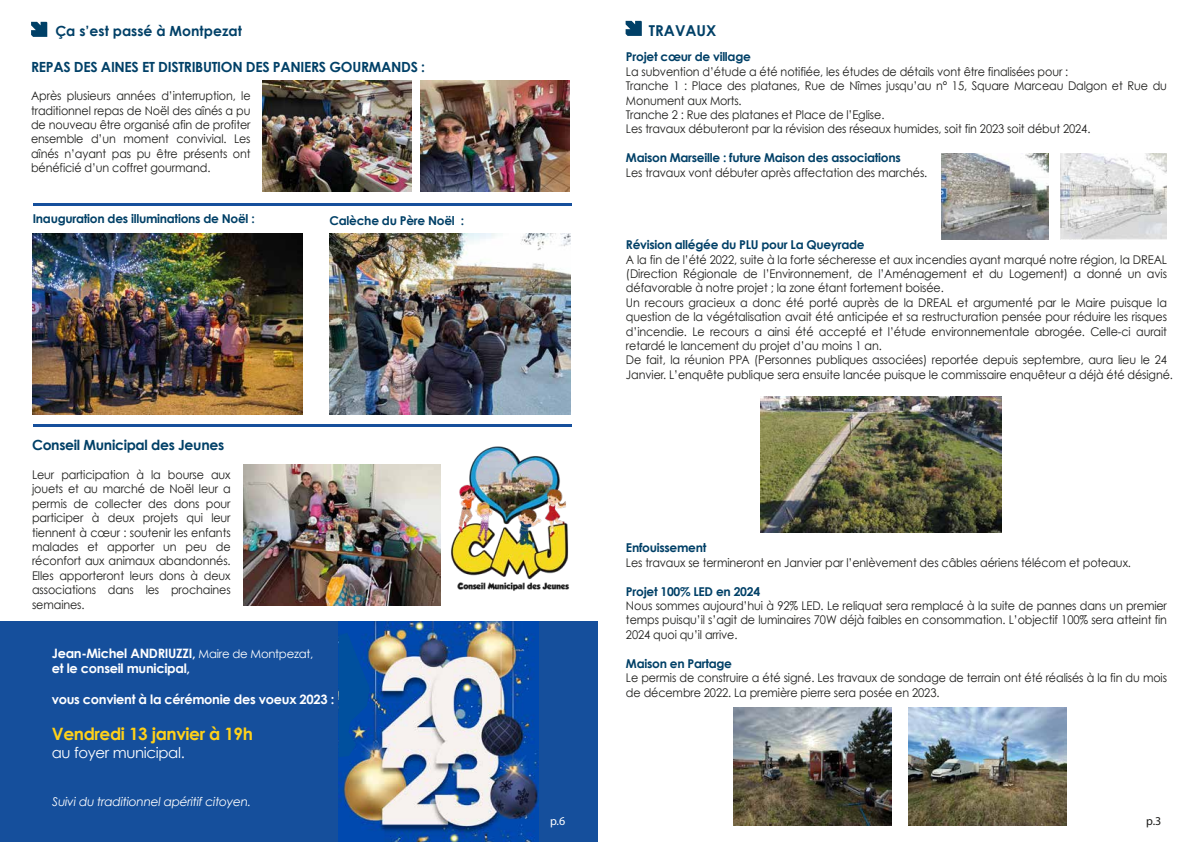
<style>
.page{position:relative;width:1191px;height:842px;background:#fff}
.page>*{position:absolute;margin:0;border:0;box-sizing:border-box;transform-origin:0 0}
.t1{font:700 17px "Century Gothic";letter-spacing:-.025em;color:#ffd119}
.t2{font:700 15px "Century Gothic";color:#004067}
.t3{font:14.9px "Century Gothic";letter-spacing:-.025em;color:#fff}
.t4{font:700 14px "Century Gothic";letter-spacing:-.025em;color:#004067}
.t5{font:700 14px "Century Gothic";color:#004067}
.t6{font:700 13px/15.5px "Century Gothic";letter-spacing:-.025em;color:#fff}
.t7{font:700 12.2px "Century Gothic";letter-spacing:-.025em;color:#004067}
.t8{font:italic 12.2px "Century Gothic";letter-spacing:-.025em;color:#fff}
.t9{font:12px/14.4px "Century Gothic";letter-spacing:-.01em;color:#1d1d1b;scale:.93 1}
.t10{font:12px "Myriad Pro";color:#fff}
.t11{font:12px "Myriad Pro";color:#1d1d1b}
.s1{font-weight:400;font-size:11.7px}
</style>
<div class="page">
<div style="left:0;top:621px;width:597px;height:221px;background:#154f9c"></div>
<hr style="left:33px;top:203px;width:538px;height:3px;background:#154f9c">
<hr style="left:33px;top:424px;width:538px;height:3px;background:#154f9c">
<svg style="left:31px;top:22px;width:16px;height:15px"></svg>
<svg style="left:625px;top:21px;width:17px;height:15px"></svg>
<img style="left:941px;top:153px;width:107px;height:86px">
<img style="left:1060px;top:153px;width:106px;height:86px">
<img style="left:761px;top:397px;width:240px;height:135px">
<img style="left:420px;top:80px;width:149px;height:112px">
<img style="left:243px;top:465px;width:197px;height:140px">
<img style="left:263px;top:80px;width:148px;height:112px">
<img style="left:330px;top:234px;width:240px;height:180px">
<img style="left:32px;top:234px;width:270px;height:180px">
<img style="left:908px;top:707px;width:158px;height:118px">
<img style="left:734px;top:707px;width:157px;height:118px">
<img style="left:451px;top:446px;width:119px;height:145px">
<img style="left:338px;top:622px;width:200px;height:220px">
<svg style="left:338px;top:633px;width:31px;height:124px;background:#044fa2"></svg>
<p class="t5" style="left:55px;top:20px;width:188px">Ça s’est passé à Montpezat</p>
<p class="t4" style="left:31px;top:56px;width:395px">REPAS DES AINES ET DISTRIBUTION DES PANIERS GOURMANDS :</p>
<p class="t9" style="left:31px;top:88px;width:237px;text-align:justify">Après plusieurs années d’interruption, le traditionnel repas de Noël des aînés a pu de nouveau être organisé afin de profiter ensemble d’un moment convivial. Les aînés n’ayant pas pu être présents ont bénéficié d’un coffret gourmand.</p>
<p class="t7" style="left:33px;top:210px;width:223px">Inauguration des illuminations de Noël :</p>
<p class="t7" style="left:330px;top:211px;width:136px">Calèche du Père Noël :</p>
<p class="t4" style="left:32px;top:434px;width:194px">Conseil Municipal des Jeunes</p>
<p class="t9" style="left:32px;top:467px;width:215px;text-align:justify">Leur participation à la bourse aux jouets et au marché de Noël leur a permis de collecter des dons pour participer à deux projets qui leur tiennent à cœur : soutenir les enfants malades et apporter un peu de réconfort aux animaux abandonnés.<br>Elles apporteront leurs dons à deux associations dans les prochaines semaines.</p>
<p class="t6" style="left:52px;top:645px;width:263px">Jean-Michel ANDRIUZZI, <span class="s1">Maire de Montpezat, </span>et le conseil municipal,</p>
<p class="t6" style="left:52px;top:691px;width:284px">vous convient à la cérémonie des voeux 2023 :</p>
<h1 class="t1" style="left:52px;top:721px;width:202px">Vendredi 13 janvier à 19h</h1>
<p class="t3" style="left:52px;top:742px;width:135px">au foyer municipal.</p>
<p class="t8" style="left:52px;top:793px;width:200px">Suivi du traditionnel apéritif citoyen.</p>
<p class="t2" style="left:649px;top:19px;width:69px">TRAVAUX</p>
<p class="t7" style="left:626px;top:48px;width:126px">Projet cœur de village</p>
<p class="t9" style="left:626px;top:64px;width:583px">La subvention d’étude a été notifiée, les études de détails vont être finalisées pour :<br>Tranche 1 : Place des platanes, Rue de Nîmes jusqu’au n° 15, Square Marceau Dalgon et Rue du Monument aux Morts.<br>Tranche 2 : Rue des platanes et Place de l’Eglise.<br>Les travaux débuteront par la révision des réseaux humides, soit fin 2023 soit début 2024.</p>
<p class="t7" style="left:626px;top:149px;width:276px">Maison Marseille : future Maison des associations</p>
<p class="t9" style="left:626px;top:165px;width:325px">Les travaux vont débuter après affectation des marchés.</p>
<p class="t7" style="left:626px;top:235px;width:240px">Révision allégée du PLU pour La Queyrade</p>
<p class="t9" style="left:626px;top:252px;width:589px">A la fin de l’été 2022, suite à la forte sécheresse et aux incendies ayant marqué notre région, la DREAL (Direction Régionale de l’Environnement, de l’Aménagement et du Logement) a donné un avis défavorable à notre projet ; la zone étant fortement boisée.<br>Un recours gracieux a donc été porté auprès de la DREAL et argumenté par le Maire puisque la question de la végétalisation avait été anticipée et sa restructuration pensée pour réduire les risques d’incendie. Le recours a ainsi été accepté et l’étude environnementale abrogée. Celle-ci aurait retardé le lancement du projet d’au moins 1 an.<br>De fait, la réunion PPA (Personnes publiques associées) reportée depuis septembre, aura lieu le 24<br>Janvier. L’enquête publique sera ensuite lancée puisque le commissaire enquêteur a déjà été désigné.</p>
<p class="t7" style="left:626px;top:538px;width:82px">Enfouissement</p>
<p class="t9" style="left:626px;top:555px;width:544px">Les travaux se termineront en Janvier par l’enlèvement des câbles aériens télécom et poteaux.</p>
<p class="t7" style="left:626px;top:582px;width:136px">Projet 100% LED en 2024</p>
<p class="t9" style="left:626px;top:598px;width:583px;text-align:justify">Nous sommes aujourd’hui à 92% LED. Le reliquat sera remplacé à la suite de pannes dans un premier temps puisqu’il s’agit de luminaires 70W déjà faibles en consommation. L’objectif 100% sera atteint fin 2024 quoi qu’il arrive.</p>
<p class="t7" style="left:626px;top:654px;width:108px">Maison en Partage</p>
<p class="t9" style="left:626px;top:670px;width:583px">Le permis de construire a été signé. Les travaux de sondage de terrain ont été réalisés à la fin du mois de décembre 2022. La première pierre sera posée en 2023.</p>
<p class="t10" style="left:550px;top:814px;width:17px">p.6</p>
<p class="t11" style="left:1146px;top:814px;width:17px">p.3</p>
</div>
